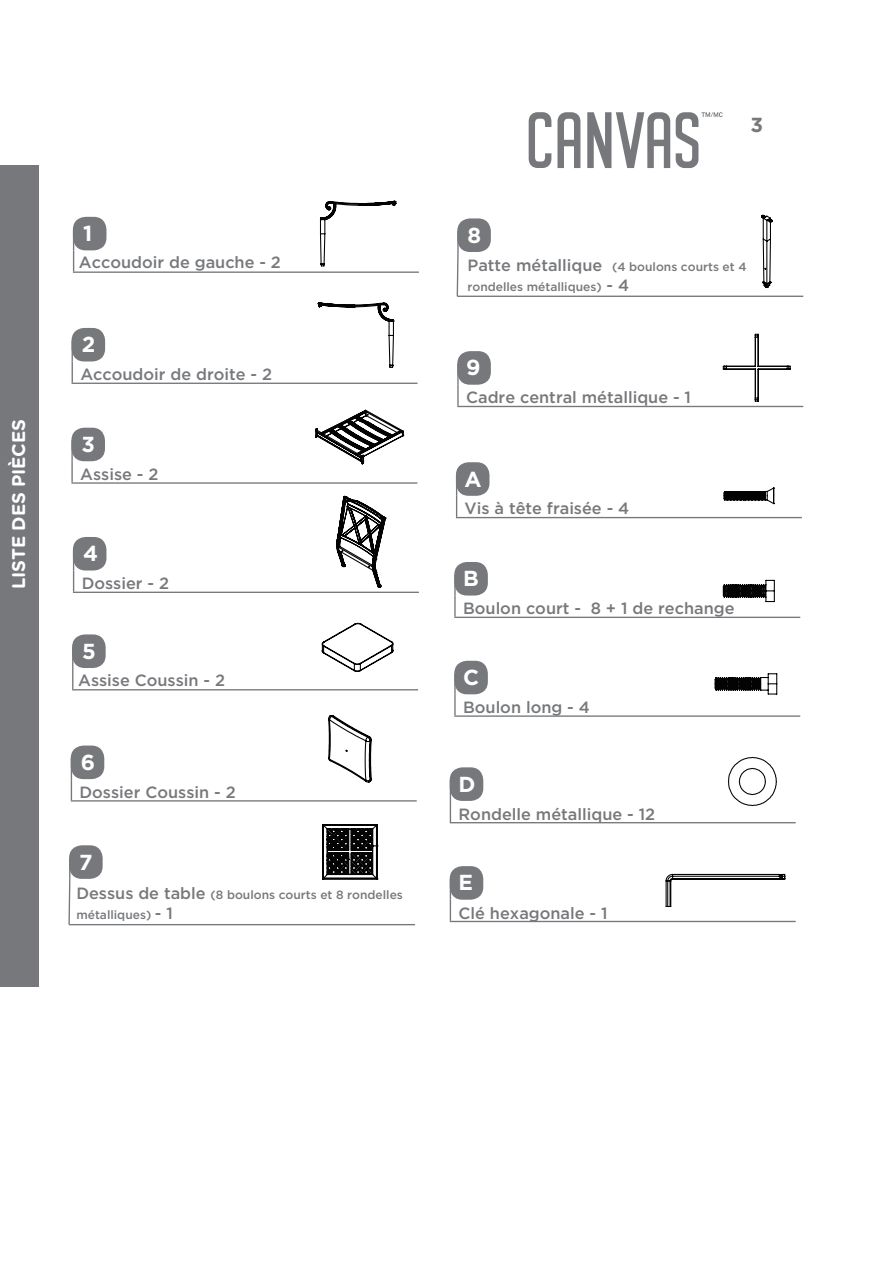
<style>
.page{position:relative;width:893px;height:1263px;background:#fff}
.page>*{position:absolute;margin:0;border:0;box-sizing:border-box;transform-origin:0 0}
.t1{font:700 21.75px "Gotham";color:#fff}
.t2{font:700 20.4px "Gotham";color:#76787b}
.t3{font:700 18.45px "Gotham Rounded";letter-spacing:-.005em;color:#fff}
.t4{font:500 16.35px "Gotham";color:#76787b}
.t5{font:500 12px/19.5px "Gotham";color:#76787b}
.s1{font-size:16.35px}
</style>
<div class="page">
<div style="left:0;top:165px;width:38px;height:822px;background:#76787b"></div>
<svg style="left:529px;top:112px;width:22px;height:56px"></svg>
<svg style="left:557px;top:112px;width:23px;height:56px"></svg>
<svg style="left:587px;top:112px;width:83px;height:56px"></svg>
<svg style="left:676px;top:112px;width:47px;height:56px"></svg>
<svg style="left:73px;top:241px;width:1px;height:30px"></svg>
<hr style="left:73px;top:271px;width:346px;height:2px;background:#76787b">
<div style="left:73px;top:217px;width:33px;height:33px;background:#76787b;border-radius:13px"></div>
<svg style="left:72px;top:352px;width:1px;height:31px"></svg>
<hr style="left:72px;top:383px;width:346px;height:1px;background:#76787b">
<div style="left:72px;top:328px;width:33px;height:33px;background:#76787b;border-radius:13px"></div>
<hr style="left:71px;top:440px;width:2px;height:21px;background:#76787b">
<hr style="left:71px;top:461px;width:2px;height:21px;background:#76787b">
<hr style="left:71px;top:482px;width:346px;height:2px;background:#76787b">
<div style="left:71px;top:428px;width:34px;height:33px;background:#76787b;border-radius:13px"></div>
<svg style="left:73px;top:561px;width:1px;height:31px"></svg>
<hr style="left:73px;top:592px;width:346px;height:1px;background:#76787b">
<div style="left:73px;top:537px;width:33px;height:33px;background:#76787b;border-radius:13px"></div>
<hr style="left:457px;top:364px;width:2px;height:21px;background:#76787b">
<hr style="left:457px;top:385px;width:2px;height:21px;background:#76787b">
<hr style="left:457px;top:406px;width:346px;height:1px;background:#76787b">
<div style="left:457px;top:351px;width:34px;height:34px;background:#76787b;border-radius:13px"></div>
<svg style="left:456px;top:487px;width:1px;height:30px"></svg>
<hr style="left:456px;top:517px;width:346px;height:1px;background:#76787b">
<div style="left:456px;top:462px;width:33px;height:34px;background:#76787b;border-radius:13px"></div>
<hr style="left:454px;top:575px;width:2px;height:20px;background:#76787b">
<hr style="left:454px;top:595px;width:2px;height:22px;background:#76787b">
<hr style="left:454px;top:617px;width:346px;height:1px;background:#76787b">
<div style="left:454px;top:562px;width:34px;height:33px;background:#76787b;border-radius:13px"></div>
<hr style="left:454px;top:673px;width:2px;height:21px;background:#76787b">
<hr style="left:454px;top:694px;width:2px;height:21px;background:#76787b">
<hr style="left:454px;top:715px;width:346px;height:2px;background:#76787b">
<div style="left:454px;top:661px;width:34px;height:33px;background:#76787b;border-radius:13px"></div>
<svg style="left:322px;top:824px;width:57px;height:56px"></svg>
<svg style="left:722px;top:333px;width:69px;height:69px"></svg>
<svg style="left:714px;top:673px;width:64px;height:22px"></svg>
<svg style="left:723px;top:487px;width:52px;height:18px"></svg>
<svg style="left:722px;top:579px;width:53px;height:24px"></svg>
<svg style="left:320px;top:200px;width:77px;height:67px"></svg>
<svg style="left:317px;top:302px;width:78px;height:66px"></svg>
<svg style="left:336px;top:495px;width:51px;height:93px"></svg>
<svg style="left:315px;top:409px;width:90px;height:56px"></svg>
<svg style="left:321px;top:622px;width:73px;height:50px"></svg>
<svg style="left:328px;top:715px;width:44px;height:68px"></svg>
<svg style="left:72px;top:659px;width:1px;height:30px"></svg>
<hr style="left:72px;top:689px;width:346px;height:1px;background:#76787b">
<div style="left:72px;top:634px;width:34px;height:34px;background:#76787b;border-radius:13px"></div>
<svg style="left:71px;top:770px;width:1px;height:30px"></svg>
<hr style="left:71px;top:800px;width:346px;height:1px;background:#76787b">
<div style="left:71px;top:745px;width:33px;height:34px;background:#76787b;border-radius:13px"></div>
<svg style="left:68px;top:870px;width:3px;height:56px"></svg>
<hr style="left:69px;top:924px;width:346px;height:1px;background:#76787b">
<div style="left:69px;top:845px;width:34px;height:34px;background:#76787b;border-radius:13px"></div>
<svg style="left:727px;top:756px;width:50px;height:50px"></svg>
<svg style="left:450px;top:792px;width:1px;height:30px"></svg>
<hr style="left:450px;top:822px;width:346px;height:1px;background:#76787b">
<div style="left:450px;top:767px;width:33px;height:34px;background:#76787b;border-radius:13px"></div>
<svg style="left:450px;top:891px;width:1px;height:30px"></svg>
<hr style="left:450px;top:921px;width:346px;height:1px;background:#76787b">
<div style="left:450px;top:866px;width:33px;height:34px;background:#76787b;border-radius:13px"></div>
<svg style="left:761px;top:214px;width:12px;height:74px"></svg>
<hr style="left:457px;top:231px;width:2px;height:21px;background:#76787b">
<svg style="left:456px;top:251px;width:3px;height:46px"></svg>
<hr style="left:457px;top:296px;width:346px;height:1px;background:#76787b">
<div style="left:457px;top:218px;width:34px;height:34px;background:#76787b;border-radius:13px"></div>
<svg style="left:665px;top:873px;width:121px;height:34px"></svg>
<p class="t3" style="left:5px;top:589px;width:171px;rotate:-90deg">LISTE DES PIÈCES</p>
<h1 class="t1" style="left:83px;top:221px;width:11px">1</h1>
<p class="t4" style="left:79px;top:253px;width:203px">Accoudoir de gauche - 2</p>
<h1 class="t1" style="left:82px;top:332px;width:15px">2</h1>
<p class="t4" style="left:80px;top:365px;width:193px">Accoudoir de droite - 2</p>
<h1 class="t1" style="left:82px;top:432px;width:15px">3</h1>
<p class="t4" style="left:80px;top:465px;width:80px">Assise - 2</p>
<h1 class="t1" style="left:83px;top:541px;width:16px">4</h1>
<p class="t4" style="left:82px;top:574px;width:89px">Dossier - 2</p>
<h1 class="t1" style="left:82px;top:638px;width:15px">5</h1>
<p class="t4" style="left:78px;top:670px;width:148px">Assise Coussin - 2</p>
<h1 class="t1" style="left:81px;top:750px;width:16px">6</h1>
<p class="t4" style="left:80px;top:783px;width:158px">Dossier Coussin - 2</p>
<h1 class="t1" style="left:79px;top:849px;width:15px">7</h1>
<p class="t5" style="left:76px;top:885px;width:328px"><span class="s1">Dessus de table</span> (8 boulons courts et 8 rondelles métalliques) <span class="s1">- 1</span></p>
<p class="t2" style="left:751px;top:113px;width:14px">3</p>
<h1 class="t1" style="left:467px;top:222px;width:15px">8</h1>
<p class="t5" style="left:467px;top:257px;width:281px"><span class="s1">Patte métallique</span> (4 boulons courts et 4 rondelles métalliques) <span class="s1">- 4</span></p>
<h1 class="t1" style="left:466px;top:355px;width:16px">9</h1>
<p class="t4" style="left:466px;top:388px;width:226px">Cadre central métallique - 1</p>
<h1 class="t1" style="left:465px;top:466px;width:19px">A</h1>
<p class="t4" style="left:465px;top:499px;width:166px">Vis à tête fraisée - 4</p>
<h1 class="t1" style="left:463px;top:566px;width:17px">B</h1>
<p class="t4" style="left:463px;top:599px;width:273px">Boulon court - 8 + 1 de rechange</p>
<h1 class="t1" style="left:463px;top:665px;width:18px">C</h1>
<p class="t4" style="left:463px;top:698px;width:128px">Boulon long - 4</p>
<h1 class="t1" style="left:458px;top:771px;width:18px">D</h1>
<p class="t4" style="left:459px;top:805px;width:198px">Rondelle métallique - 12</p>
<h1 class="t1" style="left:458px;top:870px;width:16px">E</h1>
<p class="t4" style="left:459px;top:903px;width:150px">Clé hexagonale - 1</p>
</div>
